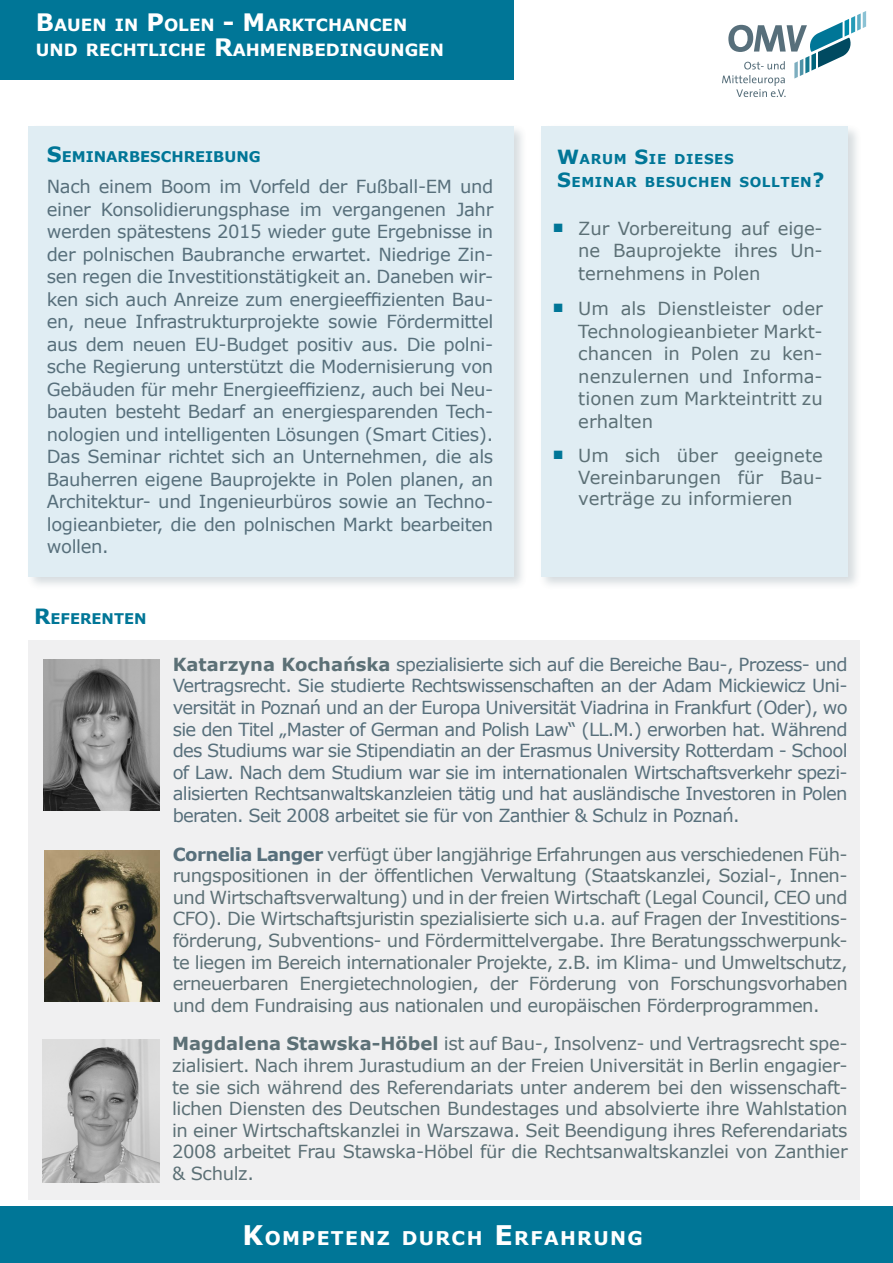
<style>
.page{position:relative;width:893px;height:1263px;background:#fff}
.page>*{position:absolute;margin:0;border:0;box-sizing:border-box;transform-origin:0 0}
.t1{font:700 18.9px "Verdana";letter-spacing:.07em;color:#fff}
.t2{font:18px/22.5px "Verdana";letter-spacing:-.02em;color:#576f7b;text-align:justify}
.t3{font:18px/21.6px "Verdana";letter-spacing:-.01em;color:#5c7076;text-align:justify}
.t4{font:700 18px "Arial";color:#007697}
.t5{font:700 16.8px "Verdana";color:#fff}
.t6{font:700 14.7px "Verdana";color:#007697}
.t7{font:700 13.65px "Verdana";letter-spacing:.045em;color:#007697}
.s1{font-size:24px}
.s2{font-size:21px}
.s3{font-size:19.5px}
.s4{font-weight:700;color:#5c7076}
.s5{font-weight:700;color:#576f7b}
.s6{font-weight:700}
.s7{font-size:27px}
</style>
<div class="page">
<div style="left:0;top:0;width:514px;height:79px;background:#007697"></div>
<div style="left:26px;top:124px;width:502px;height:466px;background:#576f7b;opacity:.75"></div>
<div style="left:28px;top:126px;width:486px;height:450px;background:#e0edf3"></div>
<svg style="left:722px;top:11px;width:144px;height:86px"></svg>
<div style="left:0;top:1206px;width:893px;height:57px;background:#007697"></div>
<div style="left:28px;top:640px;width:832px;height:559px;background:#f0f0f1"></div>
<img style="left:43px;top:1040px;width:116px;height:143px">
<img style="left:43px;top:660px;width:117px;height:150px">
<img style="left:44px;top:850px;width:116px;height:151px">
<div style="left:538px;top:124px;width:324px;height:466px;background:#576f7b;opacity:.75"></div>
<div style="left:541px;top:126px;width:307px;height:450px;background:#e0edf3"></div>
<p class="t5" style="left:36px;top:13px;width:373px"><span class="s1">B</span>AUEN IN <span class="s1">P</span>OLEN <span class="s1">- M</span>ARKTCHANCEN</p>
<p class="t5" style="left:36px;top:38px;width:410px">UND RECHTLICHE <span class="s1">R</span>AHMENBEDINGUNGEN</p>
<p class="t6" style="left:47px;top:147px;width:215px"><span class="s2">S</span>EMINARBESCHREIBUNG</p>
<p class="t2" style="left:47px;top:175px;width:448px">Nach einem Boom im Vorfeld der Fußball-EM und einer Konsolidierungsphase im vergangenen Jahr werden spätestens 2015 wieder gute Ergebnisse in der polnischen Baubranche erwartet. Niedrige Zin&shy;sen regen die Investitionstätigkeit an. Daneben wir&shy;ken sich auch Anreize zum energieeffizienten Bau&shy;en, neue Infrastrukturprojekte sowie Fördermittel aus dem neuen EU-Budget positiv aus. Die polni&shy;sche Regierung unterstützt die Modernisierung von Gebäuden für mehr Energieeffizienz, auch bei Neu&shy;bauten besteht Bedarf an energiesparenden Tech&shy;nologien und intelligenten Lösungen (Smart Cities).</p>
<p class="t2" style="left:47px;top:445px;width:448px">Das Seminar richtet sich an Unternehmen, die als Bauherren eigene Bauprojekte in Polen planen, an Architektur- und Ingenieurbüros sowie an Techno&shy;logieanbieter, die den polnischen Markt bearbeiten wollen.</p>
<p class="t6" style="left:34px;top:608px;width:114px"><span class="s2">R</span>EFERENTEN</p>
<p class="t7" style="left:557px;top:149px;width:178px"><span class="s3">W</span>ARUM <span class="s3">S</span>IE DIESES</p>
<p class="t7" style="left:557px;top:172px;width:269px"><span class="s3">S</span>EMINAR BESUCHEN SOLLTEN<span class="s3">?</span></p>
<p class="t3" style="left:578px;top:217px;width:246px;line-height:22.5px">Zur Vorbereitung auf eige&shy;ne Bauprojekte ihres Un&shy;ternehmens in Polen</p>
<p class="t3" style="left:578px;top:297px;width:246px;line-height:22.5px">Um als Dienstleister oder Technologieanbieter Markt&shy;chancen in Polen zu ken&shy;nenzulernen und Informa&shy;tionen zum Markteintritt zu erhalten</p>
<p class="t3" style="left:578px;top:444px;width:246px">Um sich über geeignete Vereinbarungen für Bau&shy;verträge zu informieren</p>
<p class="t4" style="left:553px;top:214px;width:12px">■</p>
<p class="t4" style="left:553px;top:294px;width:12px">■</p>
<p class="t4" style="left:553px;top:441px;width:12px">■</p>
<p class="t2" style="left:173px;top:653px;width:676px;line-height:21.6px"><span class="s4">Katarzyna Kochańska</span> spezialisierte sich auf die Bereiche Bau-, Prozess- und Vertragsrecht. Sie studierte Rechtswissenschaften an der Adam Mickiewicz Uni&shy;versität in Poznań und an der Europa Universität Viadrina in Frankfurt (Oder), wo sie den Titel „Master of German and Polish Law“ (LL.M.) erworben hat. Während des Studiums war sie Stipendiatin an der Erasmus University Rotterdam - School of Law. Nach dem Studium war sie im internationalen Wirtschaftsverkehr spezi&shy;alisierten Rechtsanwaltskanzleien tätig und hat ausländische Investoren in Polen beraten. Seit 2008 arbeitet sie für von Zanthier &amp; Schulz in Poznań.</p>
<p class="t3" style="left:173px;top:843px;width:676px"><span class="s5">Cornelia Langer</span> verfügt über langjährige Erfahrungen aus verschiedenen Füh&shy;rungspositionen in der öffentlichen Verwaltung (Staatskanzlei, Sozial-, Innen&shy;und Wirtschaftsverwaltung) und in der freien Wirtschaft (Legal Council, CEO und CFO). Die Wirtschaftsjuristin spezialisierte sich u.a. auf Fragen der Investitions&shy;förderung, Subventions- und Fördermittelvergabe. Ihre Beratungsschwerpunk&shy;te liegen im Bereich internationaler Projekte, z.B. im Klima- und Umweltschutz, erneuerbaren Energietechnologien, der Förderung von Forschungsvorhaben und dem Fundraising aus nationalen und europäischen Förderprogrammen.</p>
<p class="t3" style="left:172px;top:1033px;width:677px"><span class="s6">Magdalena Stawska-Höbel</span> ist auf Bau-, Insolvenz- und Vertragsrecht spe&shy;zialisiert. Nach ihrem Jurastudium an der Freien Universität in Berlin engagier&shy;te sie sich während des Referendariats unter anderem bei den wissenschaft&shy;lichen Diensten des Deutschen Bundestages und absolvierte ihre Wahlstation in einer Wirtschaftskanzlei in Warszawa. Seit Beendigung ihres Referendariats 2008 arbeitet Frau Stawska-Höbel für die Rechtsanwaltskanzlei von Zanthier &amp; Schulz.</p>
<p class="t1" style="left:243px;top:1225px;width:402px"><span class="s7">K</span>OMPETENZ DURCH <span class="s7">E</span> RFAHRUNG</p>
</div>
